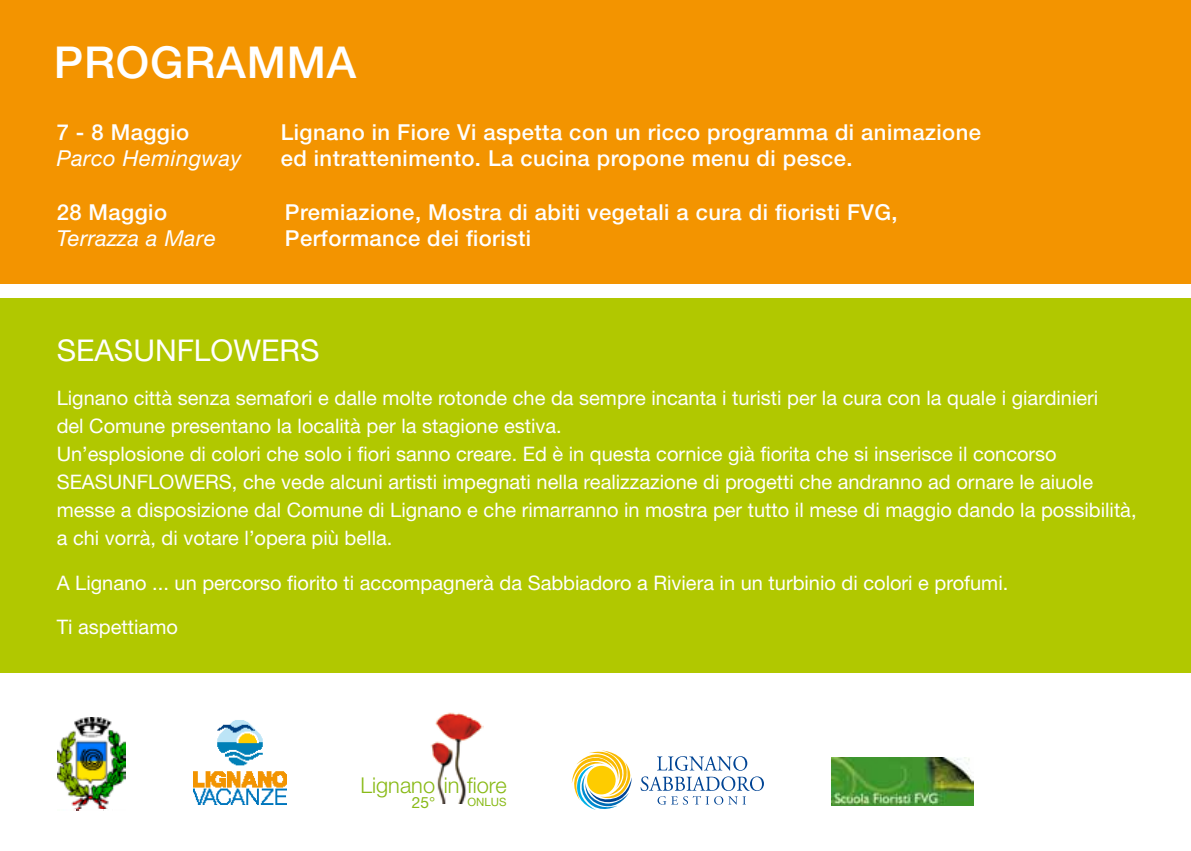
<style>
.page{position:relative;width:1191px;height:851px;background:#fff}
.page>*{position:absolute;margin:0;border:0;box-sizing:border-box;transform-origin:0 0}
.t1{font:500 44px "Helvetica Neue LT Std";color:#fff}
.t2{font:30px "Helvetica Neue LT Std";color:#fff}
.t3{font:500 22px/26px "Helvetica Neue LT Std";letter-spacing:.02em;color:#fff}
.t4{font:italic 22px "Helvetica Neue LT Std";letter-spacing:.02em;color:#fff}
.t5{font:300 21.8px "Helvetica Neue LT Std";color:#89ba17}
.t6{font:20px/28px "Helvetica Neue LT Std";color:#fff}
.t7{font:15.6px "Helvetica Neue LT Std";color:#89ba17}
.t8{font:11.4px "Helvetica Neue LT Std";color:#89ba17}
</style>
<div class="page">
<div style="left:0;top:298px;width:1191px;height:374px;background:#b1c800"></div>
<svg style="left:572px;top:750px;width:60px;height:59px"></svg>
<svg style="left:657px;top:756px;width:90px;height:14px"></svg>
<svg style="left:640px;top:776px;width:123px;height:28px"></svg>
<img style="left:193px;top:720px;width:94px;height:84px">
<img style="left:57px;top:717px;width:69px;height:93px">
<img style="left:430px;top:712px;width:53px;height:91px">
<div style="left:0;top:0;width:1191px;height:283px;background:#f39400"></div>
<img style="left:831px;top:757px;width:142px;height:48px">
<h1 class="t1" style="left:54px;top:36px;width:199px">prog ramma</h1>
<p class="t3" style="left:57px;top:119px;width:134px">7 - 8 Maggio</p>
<p class="t4" style="left:57px;top:145px;width:186px">Parco Hemingway</p>
<p class="t3" style="left:57px;top:199px;width:112px">28 Maggio</p>
<p class="t4" style="left:57px;top:225px;width:161px">Terrazza a Mare</p>
<p class="t3" style="left:281px;top:119px;width:702px">Lignano in Fiore Vi aspetta con un ricco programma di animazione ed intrattenimento. La cucina propone menu di pesce.</p>
<p class="t3" style="left:285px;top:199px;width:614px">Premiazione, Mostra di abiti vegetali a cura di fioristi FVG,<br>Performance dei fioristi</p>
<h2 class="t2" style="left:57px;top:333px;width:264px">SEASUNFLOWERS</h2>
<p class="t6" style="left:57px;top:384px;width:1081px">Lignano città senza semafori e dalle molte rotonde che da sempre incanta i turisti per la cura con la quale i giardinieri<br>del Comune presentano la località per la stagione estiva.<br>Un’esplosione di colori che solo i fiori sanno creare. Ed è in questa cornice già fiorita che si inserisce il concorso SEASUNFLOWERS, che vede alcuni artisti impegnati nella realizzazione di progetti che andranno ad ornare le aiuole messe a disposizione dal Comune di Lignano e che rimarranno in mostra per tutto il mese di maggio dando la possibilità, a chi vorrà, di votare l’opera più bella.</p>
<p class="t6" style="left:57px;top:568px;width:953px">A Lignano ... un percorso fiorito ti accompagnerà da Sabbiadoro a Riviera in un turbinio di colori e profumi.</p>
<p class="t6" style="left:57px;top:612px;width:123px">Ti aspettiamo</p>
<p class="t5" style="left:360px;top:771px;width:148px">Lignano in fiore</p>
<p class="t7" style="left:412px;top:792px;width:25px">25°</p>
<p class="t8" style="left:467px;top:795px;width:41px">ONLUS</p>
</div>
